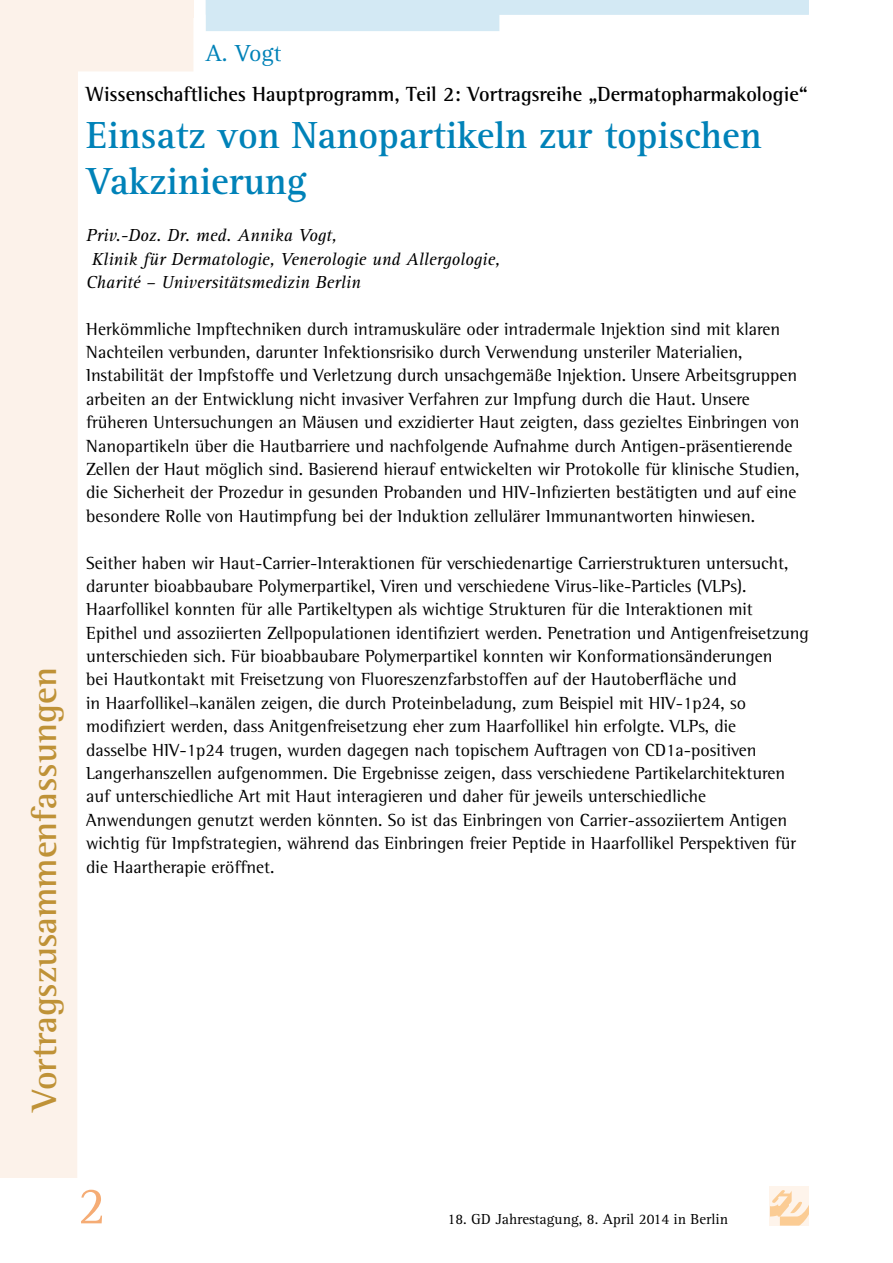
<style>
.page{position:relative;width:893px;height:1263px;background:#fff}
.page>*{position:absolute;margin:0;border:0;box-sizing:border-box;transform-origin:0 0}
.t1{font:54px "Agfa Rotis Serif";color:#f5ac75}
.t2{font:700 39px/46.8px "Agfa Rotis Serif";color:#0082b8}
.t3{font:700 36px "Agfa Rotis Semi Serif";color:#bf9237}
.t4{font:24px "Agfa Rotis Serif";color:#0082b8}
.t5{font:700 21px "Agfa Rotis Semi Serif";color:#000}
.t6{font:18px/23.4px "Agfa Rotis Semi Serif";color:#000}
.t7{font:italic 18px "Agfa Rotis Serif";color:#000}
.t8{font:15px "Agfa Rotis Serif";color:#000}
</style>
<div class="page">
<div style="left:770px;top:1186px;width:39px;height:39px;background:#fef4eb"></div>
<svg style="left:770px;top:1190px;width:39px;height:35px"></svg>
<svg style="left:0;top:0;width:194px;height:1178px"></svg>
<div style="left:0;top:0;width:193px;height:17px;background:#fcf2ea"></div>
<svg style="left:206px;top:0;width:603px;height:31px"></svg>
<h3 class="t3" style="left:23px;top:1111px;width:445px;rotate:-90deg">Vortragszusammenfassungen</h3>
<h3 class="t4" style="left:205px;top:39px;width:78px">A. Vogt</h3>
<p class="t5" style="left:86px;top:81px;width:723px">Wissenschaftliches Hauptprogramm, Teil 2: Vortragsreihe „Dermatopharmakologie“</p>
<h2 class="t2" style="left:86px;top:112px;width:677px">Einsatz von Nanopartikeln zur topischen<br>Vakzinierung</h2>
<p class="t7" style="left:86px;top:225px;width:252px">Priv.-Doz. Dr. med. Annika Vogt,</p>
<p class="t7" style="left:92px;top:248px;width:409px">Klinik für Dermatologie, Venerologie und Allergologie,</p>
<p class="t7" style="left:86px;top:272px;width:276px">Charité – Universitätsmedizin Berlin</p>
<p class="t6" style="left:86px;top:317px;width:715px">Herkömmliche Impftechniken durch intramuskuläre oder intradermale Injektion sind mit klaren Nachteilen verbunden, darunter Infektionsrisiko durch Verwendung unsteriler Materialien, Instabilität der Impfstoffe und Verletzung durch unsachgemäße Injektion. Unsere Arbeitsgruppen arbeiten an der Entwicklung nicht invasiver Verfahren zur Impfung durch die Haut. Unsere früheren Untersuchungen an Mäusen und exzidierter Haut zeigten, dass gezieltes Einbringen von Nanopartikeln über die Hautbarriere und nachfolgende Aufnahme durch Antigen-präsentierende Zellen der Haut möglich sind. Basierend hierauf entwickelten wir Protokolle für klinische Studien, die Sicherheit der Prozedur in gesunden Probanden und HIV-Infizierten bestätigten und auf eine besondere Rolle von Hautimpfung bei der Induktion zellulärer Immunantworten hinwiesen.</p>
<p class="t6" style="left:86px;top:551px;width:724px">Seither haben wir Haut-Carrier-Interaktionen für verschiedenartige Carrierstrukturen untersucht, darunter bioabbaubare Polymerpartikel, Viren und verschiedene Virus-like-Particles (VLPs).<br>Haarfollikel konnten für alle Partikeltypen als wichtige Strukturen für die Interaktionen mit<br>Epithel und assoziierten Zellpopulationen identifiziert werden. Penetration und Antigenfreisetzung unterschieden sich. Für bioabbaubare Polymerpartikel konnten wir Konformationsänderungen<br>bei Hautkontakt mit Freisetzung von Fluoreszenzfarbstoffen auf der Hautoberfläche und<br>in Haarfollikel¬kanälen zeigen, die durch Proteinbeladung, zum Beispiel mit HIV-1p24, so modifiziert werden, dass Anitgenfreisetzung eher zum Haarfollikel hin erfolgte. VLPs, die<br>dasselbe HIV-1p24 trugen, wurden dagegen nach topischem Auftragen von CD1a-positiven Langerhanszellen aufgenommen. Die Ergebnisse zeigen, dass verschiedene Partikelarchitekturen auf unterschiedliche Art mit Haut interagieren und daher für jeweils unterschiedliche Anwendungen genutzt werden könnten. So ist das Einbringen von Carrier-assoziiertem Antigen wichtig für Impfstrategien, während das Einbringen freier Peptide in Haarfollikel Perspektiven für die Haartherapie eröffnet.</p>
<h1 class="t1" style="left:78px;top:1175px;width:30px">2</h1>
<p class="t8" style="left:448px;top:1210px;width:282px">18. GD Jahrestagung, 8. April 2014 in Berlin</p>
</div>
